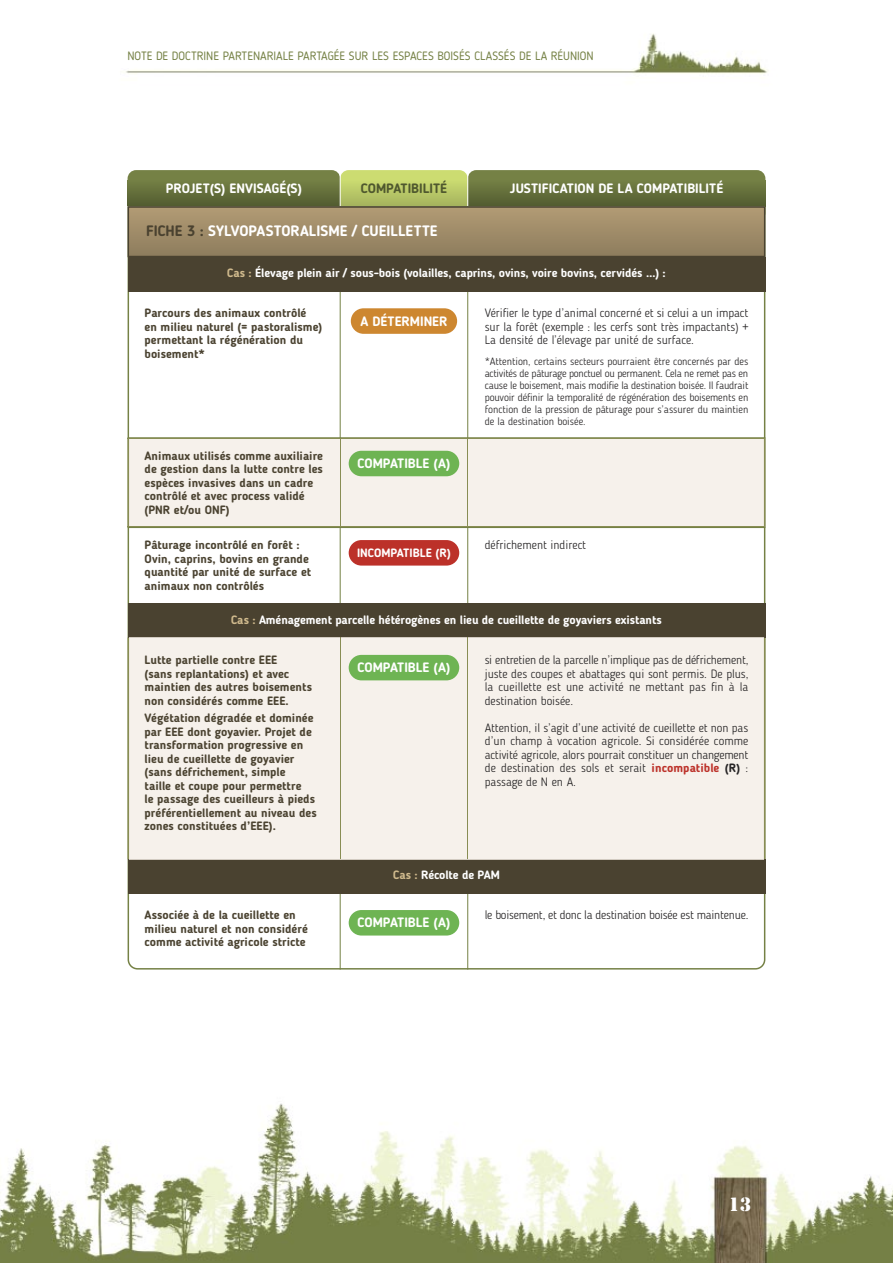
<style>
.page{position:relative;width:893px;height:1263px;background:#fff}
.page>*{position:absolute;margin:0;border:0;box-sizing:border-box;transform-origin:0 0}
.t1{font:18px "Stencil";color:#fff}
.t2{font:700 15px "Blogger Sans";color:#fff}
.t3{font:700 13.5px "Blogger Sans";color:#fff}
.t4{font:700 13.5px "Blogger Sans";color:#4f582e}
.t5{font:700 12px/13.5px "Blogger Sans";color:#4a4230}
.t6{font:300 12px/13.5px "Blogger Sans";color:#272526;text-align:justify}
.t7{font:700 12px "Blogger Sans";letter-spacing:-.01em;color:#fff}
.t8{font:12px "Blogger Sans";color:#758145}
.t9{font:300 10.5px/12px "Blogger Sans";color:#272526;text-align:justify}
.s1{color:#4a4230}
.s2{color:#d0ba8d}
.s3{font-weight:700;color:#bc3129}
.s4{font-weight:700}
</style>
<div class="page">
<img style="left:0;top:33px;width:893px;height:1230px">
<div style="left:128px;top:170px;width:212px;height:51px;background:#758145;border-radius:9px"></div>
<svg style="left:128px;top:181px;width:212px;height:25px"></svg>
<div style="left:468px;top:170px;width:297px;height:51px;background:#758145;border-radius:9px"></div>
<svg style="left:468px;top:181px;width:297px;height:25px"></svg>
<div style="left:340px;top:170px;width:128px;height:51px;background:#ccdc71;border-radius:9px"></div>
<svg style="left:341px;top:186px;width:126px;height:20px"></svg>
<svg style="left:128px;top:959px;width:637px;height:10px"></svg>
<hr style="left:340px;top:206px;width:1px;height:763px;background:#758145">
<hr style="left:340px;top:170px;width:1px;height:36px;background:#fff">
<hr style="left:467px;top:170px;width:1px;height:36px;background:#fff">
<hr style="left:467px;top:206px;width:1px;height:763px;background:#758145">
<div style="left:129px;top:208px;width:635px;height:48px;background:linear-gradient(to bottom,#b19a74,#8f7e5e)"></div>
<div style="left:128px;top:206px;width:637px;height:51px;border:2px solid #4a4230"></div>
<div style="left:351px;top:308px;width:106px;height:26px;background:#cd8730;border-radius:13px"></div>
<hr style="left:128px;top:437px;width:637px;height:2px;background:#758145">
<hr style="left:128px;top:526px;width:637px;height:2px;background:#758145">
<div style="left:128px;top:257px;width:637px;height:34px;background:#4a4230"></div>
<div style="left:128px;top:604px;width:637px;height:34px;background:#4a4230"></div>
<div style="left:128px;top:859px;width:637px;height:34px;background:#4a4230"></div>
<div style="left:129px;top:439px;width:635px;height:87px;background:#f6f1eb"></div>
<hr style="left:128px;top:439px;width:1px;height:87px;background:#888d54">
<hr style="left:764px;top:439px;width:1px;height:87px;background:#888d54">
<hr style="left:340px;top:439px;width:1px;height:87px;background:#888d54">
<hr style="left:467px;top:439px;width:1px;height:87px;background:#888d54">
<hr style="left:128px;top:438px;width:637px;height:1px;background:#888d54">
<hr style="left:128px;top:526px;width:637px;height:1px;background:#888d54">
<div style="left:129px;top:638px;width:635px;height:221px;background:#f6f1eb"></div>
<hr style="left:128px;top:638px;width:1px;height:221px;background:#888d54">
<hr style="left:764px;top:638px;width:1px;height:221px;background:#888d54">
<hr style="left:340px;top:638px;width:1px;height:221px;background:#888d54">
<hr style="left:467px;top:638px;width:1px;height:221px;background:#888d54">
<div style="left:349px;top:540px;width:110px;height:26px;background:#bc3129;border-radius:13px"></div>
<div style="left:349px;top:451px;width:110px;height:25px;background:#6eb453;border-radius:13px"></div>
<div style="left:349px;top:655px;width:110px;height:25px;background:#6eb453;border-radius:13px"></div>
<div style="left:349px;top:910px;width:110px;height:25px;background:#6eb453;border-radius:13px"></div>
<p class="t8" style="left:128px;top:49px;width:468px">NOTE DE DOCTRINE PARTENARIALE PARTAGÉE SUR LES ESPACES BOISÉS CLASSÉS DE LA RÉUNION</p>
<p class="t3" style="left:166px;top:180px;width:138px">PROJET(S) ENVISAGÉ(S)</p>
<p class="t4" style="left:361px;top:180px;width:88px">COMPATIBILITÉ</p>
<p class="t3" style="left:510px;top:180px;width:215px">JUSTIFICATION DE LA COMPATIBILITÉ</p>
<p class="t2" style="left:146px;top:221px;width:293px"><span class="s1">FICHE 3 :</span> SYLVOPASTORALISME / CUEILLETTE</p>
<p class="t7" style="left:227px;top:266px;width:440px"><span class="s2">Cas :</span> Élevage plein air / sous-bois (volailles, caprins, ovins, voire bovins, cervidés …) :</p>
<p class="t5" style="left:145px;top:306px;width:179px">Parcours des animaux contrôlé<br>en milieu naturel (= pastoralisme) permettant la régénération du boisement*</p>
<p class="t3" style="left:360px;top:313px;width:89px">A DÉTERMINER</p>
<p class="t5" style="left:145px;top:449px;width:180px">Animaux utilisés comme auxiliaire de gestion dans la lutte contre les espèces invasives dans un cadre contrôlé et avec process validé (PNR et/ou ONF)</p>
<p class="t3" style="left:357px;top:455px;width:95px">COMPATIBLE (A)</p>
<p class="t6" style="left:485px;top:306px;width:265px">Vérifier le type d’animal concerné et si celui a un impact sur la forêt (exemple : les cerfs sont très impactants) + La densité de l’élevage par unité de surface.</p>
<p class="t9" style="left:485px;top:355px;width:265px">*Attention, certains secteurs pourraient être concernés par des activités de pâturage ponctuel ou permanent. Cela ne remet pas en cause le boisement, mais modifie la destination boisée. Il faudrait pouvoir définir la temporalité de régénération des boisements en fonction de la pression de pâturage pour s’assurer du maintien de la destination boisée.</p>
<p class="t5" style="left:145px;top:538px;width:157px">Pâturage incontrôlé en forêt :</p>
<p class="t6" style="left:485px;top:538px;width:103px">défrichement indirect</p>
<p class="t5" style="left:145px;top:552px;width:168px">Ovin, caprins, bovins en grande quantité par unité de surface et animaux non contrôlés</p>
<p class="t7" style="left:357px;top:546px;width:95px">INCOMPATIBLE (R)</p>
<p class="t7" style="left:231px;top:612px;width:432px"><span class="s2">Cas :</span> Aménagement parcelle hétérogènes en lieu de cueillette de goyaviers existants</p>
<p class="t5" style="left:145px;top:653px;width:169px">Lutte partielle contre EEE<br>(sans replantations) et avec maintien des autres boisements non considérés comme EEE.</p>
<p class="t5" style="left:145px;top:711px;width:174px">Végétation dégradée et dominée par EEE dont goyavier. Projet de transformation progressive en lieu de cueillette de goyavier (sans défrichement, simple<br>taille et coupe pour permettre<br>le passage des cueilleurs à pieds préférentiellement au niveau des zones constituées d’EEE).</p>
<p class="t3" style="left:357px;top:659px;width:95px">COMPATIBLE (A)</p>
<p class="t6" style="left:485px;top:653px;width:265px">si entretien de la parcelle n’implique pas de défrichement, juste des coupes et abattages qui sont permis. De plus, la cueillette est une activité ne mettant pas fin à la destination boisée.</p>
<p class="t6" style="left:485px;top:720px;width:265px">Attention, il s’agit d’une activité de cueillette et non pas d’un champ à vocation agricole. Si considérée comme activité agricole, alors pourrait constituer un changement de destination des sols et serait <span class="s3">incompatible</span> <span class="s4">(R)</span> : passage de N en A.</p>
<p class="t7" style="left:393px;top:868px;width:108px"><span class="s2">Cas :</span> Récolte de PAM</p>
<p class="t5" style="left:145px;top:908px;width:153px">Associée à de la cueillette en</p>
<p class="t6" style="left:485px;top:908px;width:265px">le boisement, et donc la destination boisée est maintenue.</p>
<p class="t5" style="left:145px;top:922px;width:165px">milieu naturel et non considéré comme activité agricole stricte</p>
<p class="t3" style="left:357px;top:914px;width:95px">COMPATIBLE (A)</p>
<h1 class="t1" style="left:728px;top:1192px;width:24px">13</h1>
</div>
